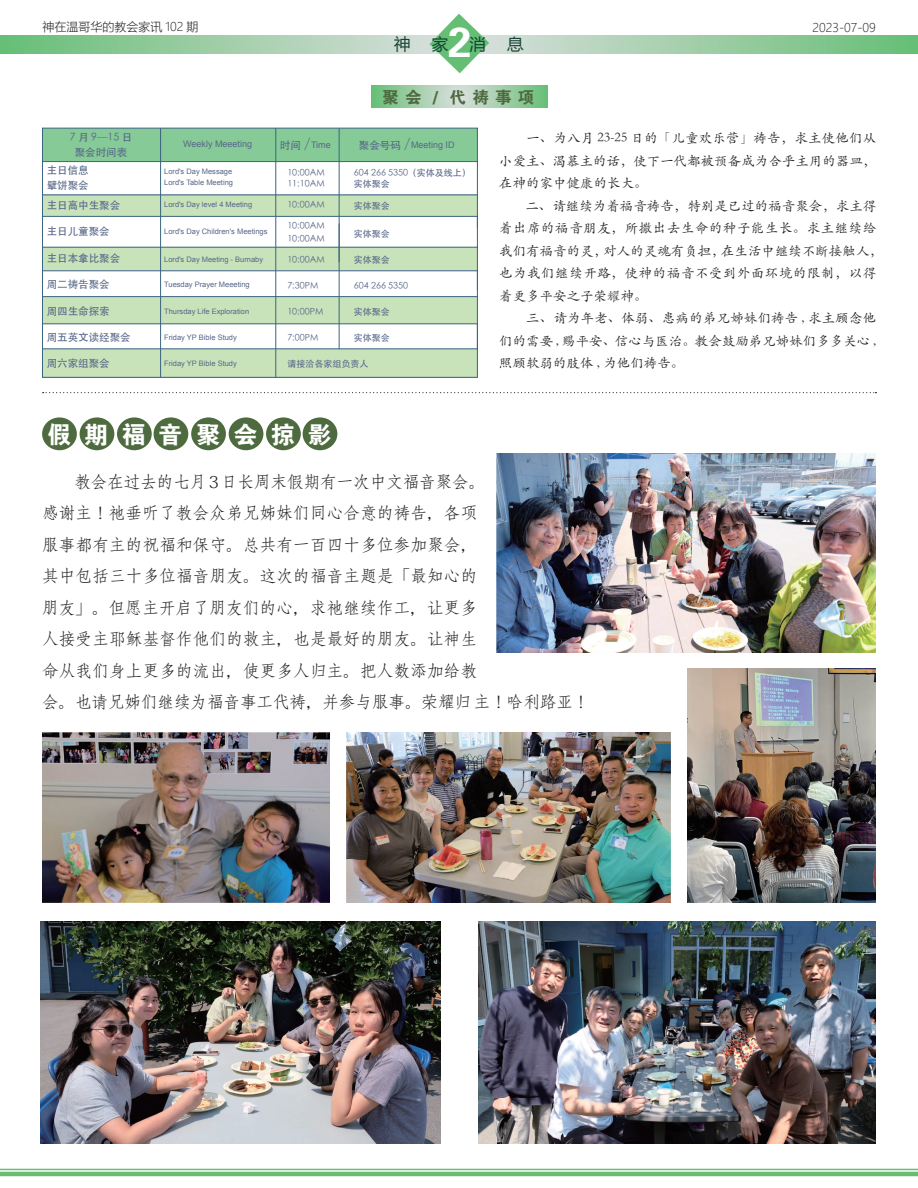
<style>
.page{position:relative;width:918px;height:1188px;background:#fff}
.page>*{position:absolute;margin:0;border:0;box-sizing:border-box;transform-origin:0 0}
.t1{font:42px "FZDHTJW GB1 0";color:#fff}
.t2{font:24px "FZDHTJW GB1 0";letter-spacing:.55em;color:#fff}
.t3{font:16.5px/31.5px "Adobe Fangsong Std";letter-spacing:.015em;color:#231f20}
.t4{font:16.5px "FZDHTJW GB1 0";letter-spacing:.38em;color:#4e6b40}
.t5{font:16.5px "Microsoft Ya Hei UI";color:#174336}
.t6{font:13.5px/22.5px "ST Kaiti SC";color:#231f20;text-align:justify}
.t7{font:300 12px "Microsoft Ya Hei";color:#231f20}
.t8{font:10.5px/15px "ST Heiti";color:#576788;text-align:center}
.t9{font:9px/11.4px "ST Heiti";color:#576788}
.t10{font:9px "Arial";color:#576788}
.t11{font:7.5px "Arial";color:#576788}
.s1{font-family:"ST Heiti";font-size:10.5px}
.s2{font-family:"ST Kaiti";font-size:15px}
</style>
<div class="page">
<svg style="left:0;top:35px;width:918px;height:18px;background:#9ecda7"></svg>
<svg style="left:371px;top:85px;width:176px;height:22px;background:#a0cea9"></svg>
<svg style="left:430px;top:14px;width:59px;height:59px"></svg>
<svg style="left:43px;top:392px;width:833px;height:1px"></svg>
<hr style="left:0;top:1172px;width:918px;height:4px;background:#64bf75">
<hr style="left:0;top:1169px;width:918px;height:1px;background:#64bf75">
<div style="left:42px;top:128px;width:436px;height:39px;background:#86ca97;border:1px solid #3a6580"></div>
<svg style="left:43px;top:349px;width:434px;height:28px;background:#c5e0b8"></svg>
<div style="left:43px;top:297px;width:434px;height:26px;background:#c8e3ba"></div>
<div style="left:43px;top:248px;width:434px;height:22px;background:#c8e3ba"></div>
<svg style="left:43px;top:195px;width:434px;height:21px;background:#c4dfb8"></svg>
<div style="left:42px;top:270px;width:436px;height:27px;background:#fff;border:1px solid #3a6580"></div>
<div style="left:42px;top:323px;width:436px;height:26px;background:#fff;border:1px solid #3a6580"></div>
<div style="left:42px;top:161px;width:436px;height:34px;background:#fff;border:1px solid #3a6580"></div>
<div style="left:42px;top:216px;width:436px;height:32px;background:#fff;border:1px solid #3a6580"></div>
<hr style="left:160px;top:128px;width:1px;height:249px;background:#3a6580">
<hr style="left:275px;top:128px;width:1px;height:250px;background:#3a6580">
<hr style="left:339px;top:223px;width:1px;height:126px;background:#3a6580">
<hr style="left:339px;top:128px;width:1px;height:134px;background:#3a6580">
<hr style="left:42px;top:195px;width:1px;height:33px;background:#3a6580">
<hr style="left:477px;top:195px;width:1px;height:33px;background:#3a6580">
<hr style="left:477px;top:247px;width:1px;height:43px;background:#3a6580">
<hr style="left:477px;top:296px;width:1px;height:81px;background:#3a6580">
<hr style="left:42px;top:247px;width:1px;height:43px;background:#3a6580">
<hr style="left:42px;top:296px;width:1px;height:81px;background:#3a6580">
<hr style="left:42px;top:377px;width:436px;height:1px;background:#3a6580">
<div style="left:42px;top:417px;width:35px;height:33px;background:#4e6b40;border-radius:50%"></div>
<div style="left:191px;top:417px;width:35px;height:33px;background:#4e6b40;border-radius:50%"></div>
<div style="left:80px;top:417px;width:34px;height:33px;background:#4e6b40;border-radius:50%"></div>
<div style="left:229px;top:417px;width:34px;height:33px;background:#4e6b40;border-radius:50%"></div>
<div style="left:117px;top:417px;width:35px;height:33px;background:#4e6b40;border-radius:50%"></div>
<div style="left:266px;top:417px;width:35px;height:33px;background:#4e6b40;border-radius:50%"></div>
<div style="left:154px;top:417px;width:34px;height:33px;background:#4e6b40;border-radius:50%"></div>
<div style="left:303px;top:417px;width:34px;height:33px;background:#4e6b40;border-radius:50%"></div>
<img style="left:687px;top:669px;width:189px;height:233px">
<img style="left:42px;top:733px;width:288px;height:169px">
<img style="left:347px;top:733px;width:323px;height:169px">
<img style="left:41px;top:922px;width:399px;height:221px">
<img style="left:479px;top:922px;width:397px;height:221px">
<img style="left:497px;top:453px;width:379px;height:199px">
<p class="t7" style="left:43px;top:18px;width:157px">神在温哥华的教会家讯 102 期</p>
<p class="t7" style="left:812px;top:19px;width:65px">2023-07-09</p>
<h1 class="t1" style="left:448px;top:19px;width:25px">2</h1>
<p class="t4" style="left:382px;top:88px;width:154px">聚会 / 代祷事项</p>
<p class="t5" style="left:394px;top:33px;width:18px">神</p>
<p class="t5" style="left:432px;top:33px;width:18px">家</p>
<p class="t5" style="left:470px;top:33px;width:18px">消</p>
<p class="t5" style="left:507px;top:33px;width:18px">息</p>
<p class="t8" style="left:70px;top:130px;width:64px">7 月 9—15 日聚会时间表</p>
<p class="t10" style="left:183px;top:138px;width:70px">Weekly Meeeting</p>
<p class="t10" style="left:280px;top:139px;width:52px"><span class="s1">时间</span> <span class="s2">/</span>Time</p>
<p class="t10" style="left:359px;top:139px;width:97px"><span class="s1">聚会号码</span> <span class="s2">/</span>Meeting ID</p>
<p class="t8" style="left:47px;top:162px;width:44px">主日信息</p>
<p class="t8" style="left:47px;top:198px;width:75px">主日高中生聚会</p>
<p class="t11" style="left:164px;top:166px;width:70px">Lord's Day Message</p>
<p class="t11" style="left:164px;top:200px;width:90px">Lord's Day level 4 Meeting</p>
<p class="t8" style="left:47px;top:177px;width:44px">擘饼聚会</p>
<p class="t11" style="left:164px;top:178px;width:70px">Lord's Table Meeting</p>
<p class="t9" style="left:287px;top:167px;width:39px">10:00AM<br>11:10AM</p>
<p class="t9" style="left:287px;top:200px;width:39px">10:00AM</p>
<p class="t9" style="left:354px;top:167px;width:118px">604 266 5350（实体及线上）</p>
<p class="t9" style="left:354px;top:178px;width:37px">实体聚会</p>
<p class="t9" style="left:354px;top:200px;width:37px">实体聚会</p>
<p class="t8" style="left:47px;top:224px;width:65px">主日儿童聚会</p>
<p class="t11" style="left:164px;top:227px;width:105px">Lord's Day Children's Meetings</p>
<p class="t9" style="left:287px;top:221px;width:39px">10:00AM</p>
<p class="t9" style="left:287px;top:233px;width:39px">10:00AM</p>
<p class="t9" style="left:354px;top:228px;width:37px">实体聚会</p>
<p class="t8" style="left:47px;top:251px;width:75px">主日本拿比聚会</p>
<p class="t11" style="left:164px;top:254px;width:100px">Lord's Day Meeting - Burnaby</p>
<p class="t9" style="left:287px;top:254px;width:39px">10:00AM</p>
<p class="t9" style="left:354px;top:254px;width:37px">实体聚会</p>
<p class="t8" style="left:47px;top:277px;width:65px">周二祷告聚会</p>
<p class="t11" style="left:164px;top:280px;width:87px">Tuesday Prayer Meeeting</p>
<p class="t9" style="left:287px;top:280px;width:33px">7:30PM</p>
<p class="t9" style="left:354px;top:280px;width:56px">604 266 5350</p>
<p class="t8" style="left:47px;top:304px;width:65px">周四生命探索</p>
<p class="t8" style="left:47px;top:330px;width:86px">周五英文读经聚会</p>
<p class="t8" style="left:47px;top:356px;width:65px">周六家组聚会</p>
<p class="t11" style="left:164px;top:307px;width:87px">Thursday Life Exploration</p>
<p class="t11" style="left:164px;top:333px;width:74px">Friday YP Bible Study</p>
<p class="t11" style="left:164px;top:358px;width:74px">Friday YP Bible Study</p>
<p class="t9" style="left:354px;top:306px;width:37px">实体聚会</p>
<p class="t9" style="left:354px;top:332px;width:37px">实体聚会</p>
<p class="t9" style="left:287px;top:358px;width:82px">请接洽各家组负责人</p>
<p class="t9" style="left:287px;top:306px;width:38px">10:00PM</p>
<p class="t9" style="left:287px;top:332px;width:33px">7:00PM</p>
<h2 class="t2" style="left:47px;top:421px;width:286px">假期福音聚会掠影</h2>
<p class="t6" style="left:499px;top:126px;width:379px;text-indent:27px">一、为八月 23-25 日的「儿童欢乐营」祷告，求主使他们从小爱主、渴慕主的话，使下一代都被预备成为合乎主用的器皿，在神的家中健康的长大。</p>
<p class="t6" style="left:499px;top:194px;width:385px;text-align:left;text-indent:26px">二、请继续为着福音祷告，特别是已过的福音聚会，求主得着出席的福音朋友，所撒出去生命的种子能生长。求主继续给我们有福音的灵，对人的灵魂有负担，在生活中继续不断接触人，也为我们继续开路，使神的福音不受到外面环境的限制，以得着更多平安之子荣耀神。</p>
<p class="t6" style="left:499px;top:306px;width:379px;text-indent:27px">三、请为年老、体弱、患病的弟兄姊妹们祷告 , 求主顾念他们的需要 , 赐平安、信心与医治。教会鼓励弟兄姊妹们多多关心 ,照顾软弱的肢体 , 为他们祷告。</p>
<p class="t3" style="left:42px;top:466px;width:549px;text-indent:32px">教会在过去的七月 3 日长周末假期有一次中文福音聚会。<br>感谢主！祂垂听了教会众弟兄姊妹们同心合意的祷告，各项<br>服事都有主的祝福和保守。总共有一百四十多位参加聚会，<br>其中包括三十多位福音朋友。这次的福音主题是「最知心的<br>朋友」。但愿主开启了朋友们的心，求祂继续作工，让更多<br>人接受主耶稣基督作他们的救主，也是最好的朋友。让神生<br>命从我们身上更多的流出，使更多人归主。把人数添加给教<br>会。也请兄姊们继续为福音事工代祷，并参与服事。荣耀归主！哈利路亚！</p>
</div>
